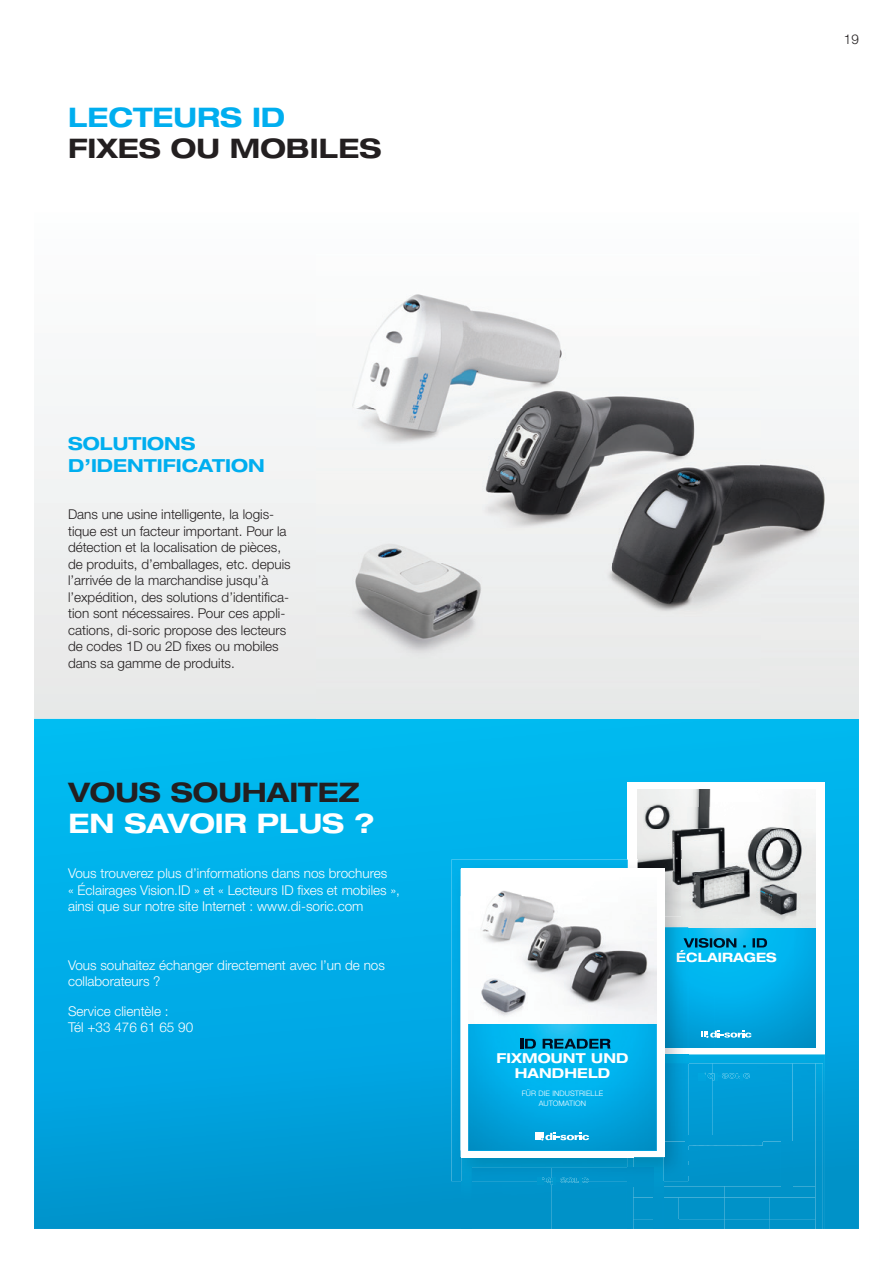
<style>
.page{position:relative;width:893px;height:1263px;background:#fff}
.page>*{position:absolute;margin:0;border:0;box-sizing:border-box;transform-origin:0 0}
.t1{font:700 expanded 27px "Helvetica Neue LTW1 G";color:#231f20}
.t2{font:700 expanded 27px "Helvetica Neue LTW1 G";color:#fff}
.t3{font:700 expanded 27px "Helvetica Neue LTW1 G";color:#00aeef}
.t4{font:700 expanded 18px/21.6px "Helvetica Neue LTW1 G";color:#00aeef}
.t5{font:700 expanded 13.65px/14.7px "Helvetica Neue LTW1 G";letter-spacing:.01em;color:#fff;text-align:center}
.t6{font:300 13.5px/16.5px "Helvetica Neue LTW1 G";color:#231f20}
.t7{font:300 13.5px/16.5px "Helvetica Neue LTW1 G";color:#fff}
.t8{font:700 expanded 12.9px "Helvetica Neue LTW1 G";color:#fff}
.t9{font:300 7.5px/9.3px "Helvetica Neue LTW1 G";letter-spacing:.015em;color:#fff;text-align:center}
</style>
<div class="page">
<svg style="left:34px;top:719px;width:825px;height:510px;background:#00abe5"></svg>
<div style="left:34px;top:388px;width:283px;height:331px;background:#edefef"></div>
<img style="left:317px;top:294px;width:542px;height:425px">
<div style="left:628px;top:782px;width:197px;height:272px;background:#fff"></div>
<img style="left:637px;top:807px;width:1px;height:52px">
<img style="left:815px;top:832px;width:1px;height:215px">
<img style="left:688px;top:873px;width:127px;height:174px">
<img style="left:638px;top:790px;width:177px;height:83px">
<svg style="left:701px;top:1031px;width:50px;height:7px"></svg>
<img style="left:688px;top:938px;width:79px;height:10px">
<img style="left:688px;top:1054px;width:137px;height:175px">
<img style="left:815px;top:1063px;width:8px;height:166px">
<div style="left:688px;top:1063px;width:104px;height:78px;background:#009cd6"></div>
<img style="left:792px;top:1063px;width:23px;height:123px">
<div style="left:664px;top:1141px;width:129px;height:45px;background:#0093ca"></div>
<img style="left:664px;top:1186px;width:151px;height:43px">
<svg style="left:699px;top:1073px;width:51px;height:7px"></svg>
<img style="left:688px;top:1165px;width:77px;height:10px">
<img style="left:688px;top:1150px;width:74px;height:10px">
<img style="left:688px;top:1135px;width:25px;height:6px">
<img style="left:713px;top:1135px;width:50px;height:6px">
<img style="left:688px;top:1141px;width:75px;height:4px">
<img style="left:451px;top:859px;width:177px;height:322px">
<img style="left:638px;top:859px;width:50px;height:195px">
<img style="left:682px;top:859px;width:6px;height:14px">
<svg style="left:677px;top:938px;width:11px;height:24px"></svg>
<img style="left:664px;top:1054px;width:24px;height:127px">
<svg style="left:682px;top:1135px;width:6px;height:40px"></svg>
<div style="left:461px;top:869px;width:203px;height:288px;background:#fff"></div>
<img style="left:468px;top:890px;width:189px;height:260px">
<svg style="left:536px;top:1133px;width:53px;height:8px"></svg>
<svg style="left:520px;top:1039px;width:16px;height:9px"></svg>
<svg style="left:543px;top:1039px;width:20px;height:9px"></svg>
<img style="left:564px;top:1039px;width:47px;height:9px">
<img style="left:462px;top:1181px;width:2px;height:48px">
<img style="left:654px;top:1197px;width:10px;height:23px">
<img style="left:462px;top:1158px;width:166px;height:23px">
<img style="left:633px;top:1158px;width:31px;height:10px">
<svg style="left:462px;top:1157px;width:202px;height:1px"></svg>
<img style="left:464px;top:1181px;width:8px;height:48px">
<svg style="left:464px;top:1168px;width:8px;height:13px"></svg>
<svg style="left:654px;top:1220px;width:10px;height:9px"></svg>
<svg style="left:654px;top:1168px;width:10px;height:29px"></svg>
<div style="left:472px;top:1168px;width:156px;height:61px;background:#0092c8"></div>
<img style="left:628px;top:1181px;width:3px;height:48px">
<img style="left:631px;top:1181px;width:2px;height:48px">
<img style="left:633px;top:1168px;width:21px;height:61px">
<svg style="left:628px;top:1157px;width:5px;height:24px"></svg>
<svg style="left:537px;top:1177px;width:51px;height:8px"></svg>
<h1 class="t3" style="left:68px;top:99px;width:219px">LECTEURS ID</h1>
<h1 class="t1" style="left:68px;top:131px;width:315px">FIXES OU MOBILES</h1>
<p class="t6" style="left:844px;top:31px;width:17px">19</p>
<h2 class="t4" style="left:68px;top:432px;width:198px">SOLUTIONS<br>D’IDENTIFICATION</h2>
<p class="t6" style="left:68px;top:506px;width:224px">Dans une usine intelligente, la logis&shy;tique est un facteur important. Pour la détection et la localisation de pièces, de produits, d’emballages, etc. depuis l’arrivée de la marchandise jusqu’à l’expédition, des solutions d’identifica&shy;tion sont nécessaires. Pour ces appli&shy;cations, di-soric propose des lecteurs de codes 1D ou 2D fixes ou mobiles dans sa gamme de produits.</p>
<h1 class="t1" style="left:68px;top:774px;width:292px">VOUS SOUHAITEZ</h1>
<h1 class="t2" style="left:68px;top:806px;width:308px">EN SAVOIR PLUS ?</h1>
<p class="t7" style="left:68px;top:865px;width:333px">Vous trouverez plus d’informations dans nos brochures<br>« Éclairages Vision.ID » et « Lecteurs ID fixes et mobiles », ainsi que sur notre site Internet : www.di-soric.com</p>
<p class="t7" style="left:68px;top:957px;width:318px">Vous souhaitez échanger directement avec l’un de nos collaborateurs ?</p>
<p class="t7" style="left:68px;top:1002px;width:127px">Service clientèle :<br>Tél +33 476 61 65 90</p>
<p class="t5" style="left:496px;top:1050px;width:134px">FIXMOUNT UND<br>HANDHELD</p>
<p class="t9" style="left:522px;top:1089px;width:83px">FÜR DIE INDUSTRIELLE<br>AUTOMATION</p>
<p class="t8" style="left:676px;top:949px;width:102px">ÉCLAIRAGES</p>
</div>
